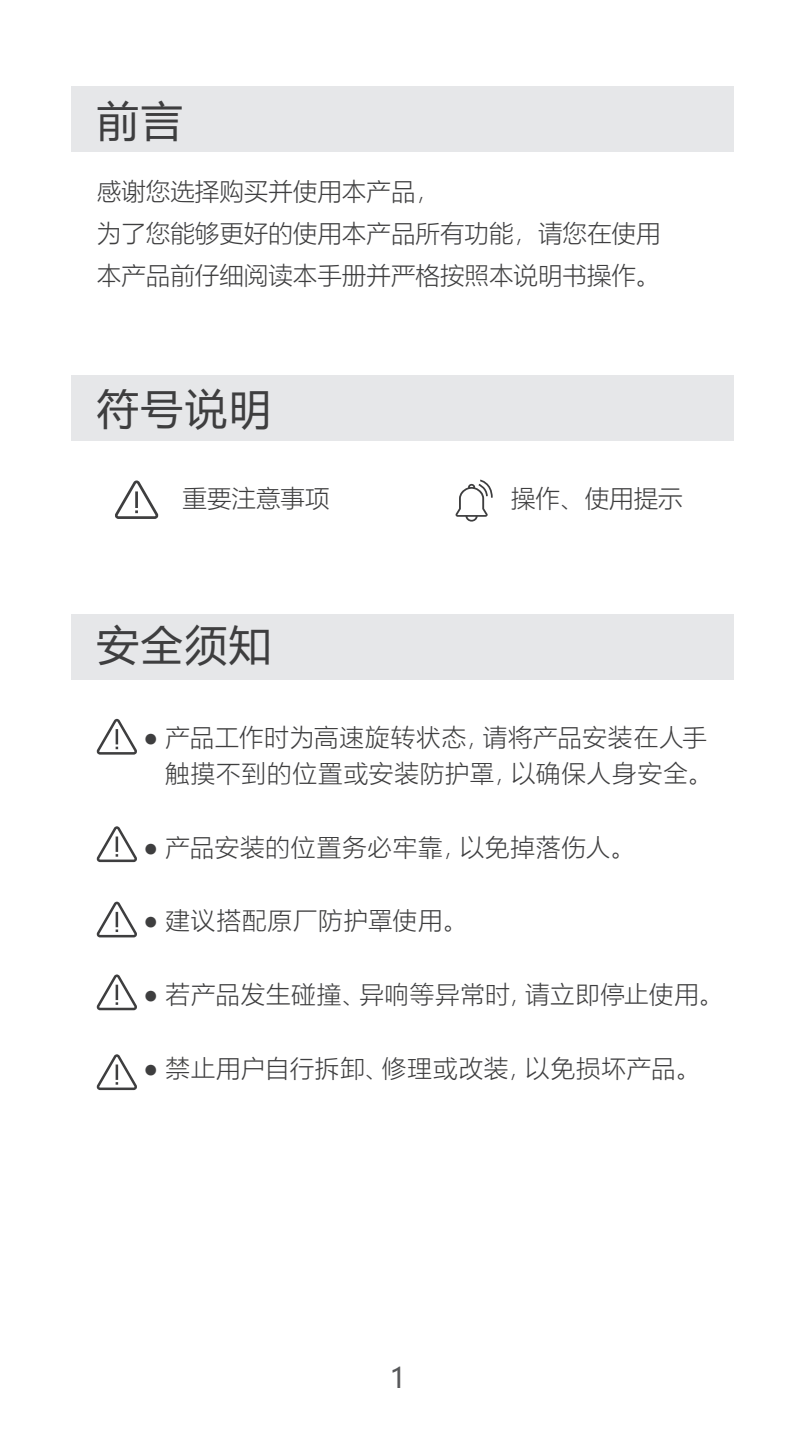
<style>
.page{position:relative;width:804px;height:1449px;background:#fff}
.page>*{position:absolute;margin:0;border:0;box-sizing:border-box;transform-origin:0 0}
.t1{font:42px "Microsoft Ya Hei";letter-spacing:.05em;color:#3e3e3f}
.t2{font:28px "Microsoft Ya Hei";color:#57585a}
.t3{font:300 24.5px/36.8px "Microsoft Ya Hei";letter-spacing:.035em;color:#3e3e3f;text-align:right}
.t4{font:300 24.5px/42px "Microsoft Ya Hei";letter-spacing:.01em;color:#3e3e3f}
.t5{font:300 24.5px "Microsoft Ya Hei";letter-spacing:.03em;color:#3e3e3f}
</style>
<div class="page">
<div style="left:71px;top:86px;width:662px;height:65px;background:#e6e7e9"></div>
<div style="left:71px;top:375px;width:662px;height:65px;background:#e6e7e9"></div>
<div style="left:71px;top:614px;width:662px;height:66px;background:#e6e7e9"></div>
<svg style="left:115px;top:480px;width:43px;height:39px"></svg>
<hr style="left:135px;top:491px;width:3px;height:17px;background:#3e3e3f">
<svg style="left:455px;top:479px;width:38px;height:42px"></svg>
<svg style="left:97px;top:719px;width:40px;height:35px"></svg>
<svg style="left:97px;top:826px;width:40px;height:36px"></svg>
<svg style="left:97px;top:901px;width:40px;height:36px"></svg>
<svg style="left:97px;top:974px;width:40px;height:36px"></svg>
<svg style="left:97px;top:1054px;width:40px;height:36px"></svg>
<h1 class="t1" style="left:97px;top:92px;width:88px">前言</h1>
<p class="t4" style="left:97px;top:169px;width:565px">感谢您选择购买并使用本产品，<br>为了您能够更好的使用本产品所有功能，请您在使用本产品前仔细阅读本手册并严格按照本说明书操作。</p>
<h1 class="t1" style="left:97px;top:380px;width:176px">符号说明</h1>
<p class="t4" style="left:182px;top:477px;width:148px">重要注意事项</p>
<p class="t4" style="left:511px;top:477px;width:173px">操作、使用提示</p>
<h1 class="t1" style="left:97px;top:616px;width:176px">安全须知</h1>
<p class="t3" style="left:143px;top:718px;width:571px">● 产品工作时为高速旋转状态，请将产品安装在人手触摸不到的位置或安装防护罩，以确保人身安全。</p>
<p class="t3" style="left:143px;top:828px;width:494px">● 产品安装的位置务必牢靠，以免掉落伤人。</p>
<p class="t3" style="left:143px;top:901px;width:326px">● 建议搭配原厂防护罩使用。</p>
<p class="t5" style="left:143px;top:978px;width:582px">● 若产品发生碰撞、异响等异常时，请立即停止使用。</p>
<p class="t3" style="left:143px;top:1048px;width:559px">● 禁止用户自行拆卸、修理或改装，以免损坏产品。</p>
<p class="t2" style="left:390px;top:1359px;width:18px">1</p>
</div>
